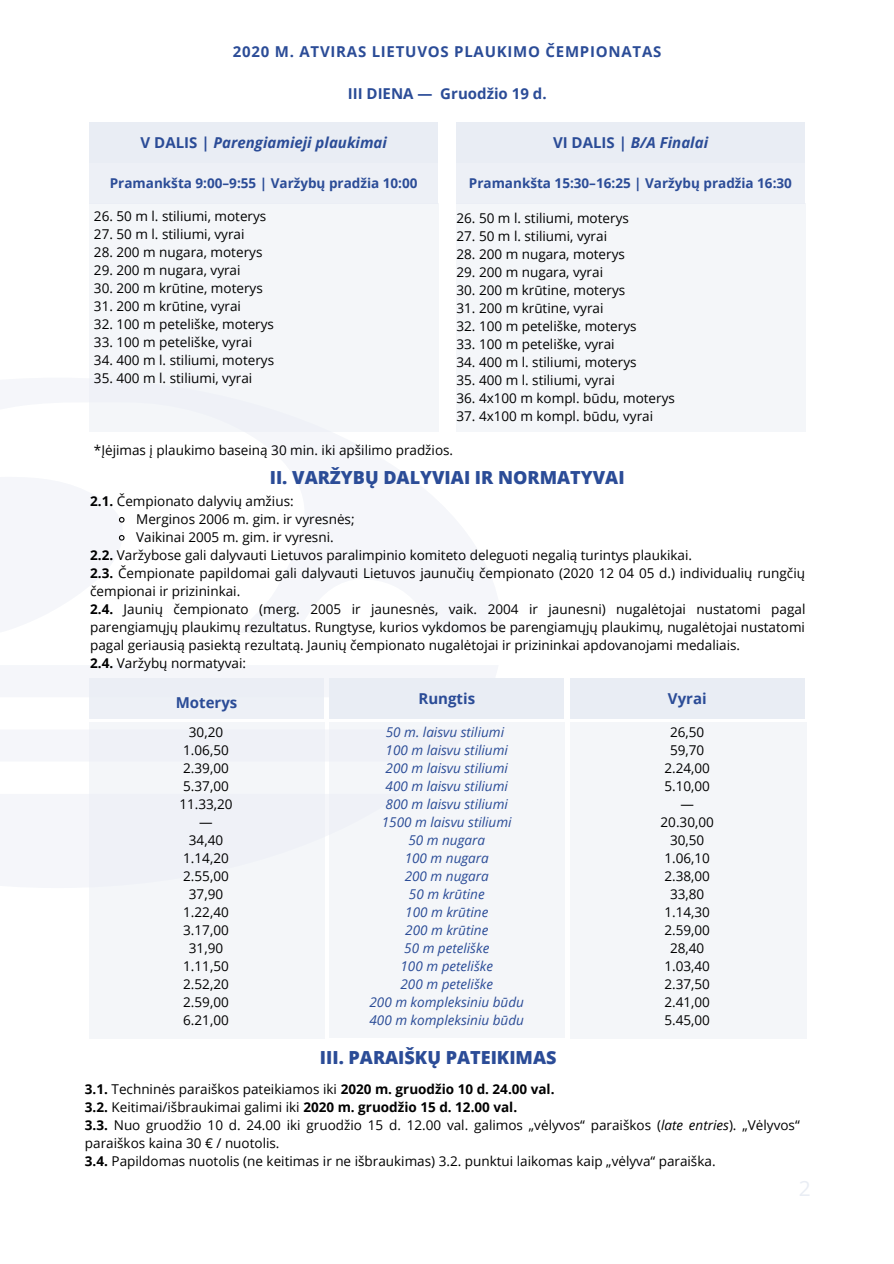
<style>
.page{position:relative;width:894px;height:1264px;background:#fff}
.page>*{position:absolute;margin:0;border:0;box-sizing:border-box;transform-origin:0 0}
.t1{font:21px "Open Sans";color:#e9edf4}
.t2{font:800 18px "Open Sans";color:#2b4c97}
.t3{font:italic 700 15px "Open Sans";color:#2b4c97}
.t4{font:700 15px "Open Sans";letter-spacing:.05em;color:#2b4c97}
.t5{font:700 15px "Open Sans";color:#2b4c97}
.t6{font:13.5px/18px "Open Sans";color:#000}
.t7{font:italic 13.5px/18px "Open Sans";color:#2b4c97;text-align:center}
.t8{font:700 13.5px "Open Sans";color:#2b4c97}
.s1{font-style:normal}
.s2{font-weight:700}
.s3{font-style:italic}
</style>
<div class="page">
<div style="left:89px;top:122px;width:349px;height:41px;background:#e9edf4"></div>
<div style="left:89px;top:163px;width:349px;height:41px;background:#e9edf4"></div>
<div style="left:89px;top:203px;width:349px;height:228px;background:#f4f6f9"></div>
<div style="left:456px;top:122px;width:348px;height:41px;background:#e9edf4"></div>
<div style="left:456px;top:163px;width:348px;height:41px;background:#e9edf4"></div>
<div style="left:456px;top:203px;width:349px;height:228px;background:#f4f6f9"></div>
<div style="left:329px;top:677px;width:235px;height:41px;background:#e9edf4"></div>
<div style="left:89px;top:722px;width:235px;height:316px;background:#f4f6f9"></div>
<div style="left:569px;top:722px;width:237px;height:316px;background:#f4f6f9"></div>
<div style="left:89px;top:677px;width:234px;height:41px;background:#e9edf4"></div>
<div style="left:329px;top:722px;width:236px;height:316px;background:#f4f6f9"></div>
<div style="left:569px;top:677px;width:235px;height:41px;background:#e9edf4"></div>
<svg style="left:118px;top:517px;width:7px;height:6px"></svg>
<svg style="left:118px;top:535px;width:7px;height:6px"></svg>
<p class="t4" style="left:233px;top:41px;width:430px">2020 M. ATVIRAS LIETUVOS PLAUKIMO ČEMPIONATAS</p>
<p class="t5" style="left:347px;top:83px;width:200px">III DIENA — Gruodžio 19 d.</p>
<p class="t3" style="left:140px;top:132px;width:248px"><span class="s1">V DALIS |</span> Parengiamieji plaukimai</p>
<p class="t3" style="left:553px;top:132px;width:157px"><span class="s1">VI DALIS |</span> B/A Finalai</p>
<p class="t8" style="left:110px;top:173px;width:309px">Pramankšta 9:00–9:55 | Varžybų pradžia 10:00</p>
<p class="t8" style="left:469px;top:173px;width:324px">Pramankšta 15:30–16:25 | Varžybų pradžia 16:30</p>
<p class="t6" style="left:94px;top:207px;width:174px">26. 50 m l. stiliumi, moterys</p>
<p class="t6" style="left:94px;top:225px;width:152px">27. 50 m l. stiliumi, vyrai</p>
<p class="t6" style="left:94px;top:243px;width:170px">28. 200 m nugara, moterys</p>
<p class="t6" style="left:94px;top:261px;width:148px">29. 200 m nugara, vyrai</p>
<p class="t6" style="left:94px;top:279px;width:170px">30. 200 m krūtine, moterys</p>
<p class="t6" style="left:94px;top:297px;width:148px">31. 200 m krūtine, vyrai</p>
<p class="t6" style="left:94px;top:315px;width:181px">32. 100 m peteliške, moterys</p>
<p class="t6" style="left:94px;top:333px;width:160px">33. 100 m peteliške, vyrai</p>
<p class="t6" style="left:94px;top:351px;width:182px">34. 400 m l. stiliumi, moterys</p>
<p class="t6" style="left:94px;top:369px;width:160px">35. 400 m l. stiliumi, vyrai</p>
<p class="t6" style="left:456px;top:208px;width:174px">26. 50 m l. stiliumi, moterys</p>
<p class="t6" style="left:456px;top:226px;width:152px">27. 50 m l. stiliumi, vyrai</p>
<p class="t6" style="left:456px;top:244px;width:170px">28. 200 m nugara, moterys</p>
<p class="t6" style="left:456px;top:262px;width:148px">29. 200 m nugara, vyrai</p>
<p class="t6" style="left:456px;top:281px;width:170px">30. 200 m krūtine, moterys</p>
<p class="t6" style="left:456px;top:299px;width:148px">31. 200 m krūtine, vyrai</p>
<p class="t6" style="left:456px;top:317px;width:181px">32. 100 m peteliške, moterys</p>
<p class="t6" style="left:456px;top:335px;width:160px">33. 100 m peteliške, vyrai</p>
<p class="t6" style="left:456px;top:353px;width:182px">34. 400 m l. stiliumi, moterys</p>
<p class="t6" style="left:456px;top:371px;width:160px">35. 400 m l. stiliumi, vyrai</p>
<p class="t6" style="left:456px;top:389px;width:220px">36. 4x100 m kompl. būdu, moterys</p>
<p class="t6" style="left:456px;top:407px;width:198px">37. 4x100 m kompl. būdu, vyrai</p>
<p class="t6" style="left:94px;top:441px;width:361px">*Įėjimas į plaukimo baseiną 30 min. iki apšilimo pradžios.</p>
<h2 class="t2" style="left:270px;top:465px;width:356px">II. VARŽYBŲ DALYVIAI IR NORMATYVAI</h2>
<p class="t6" style="left:90px;top:492px;width:205px"><span class="s2">2.1.</span> Čempionato dalyvių amžius:</p>
<p class="t6" style="left:136px;top:510px;width:220px">Merginos 2006 m. gim. ir vyresnės;<br>Vaikinai 2005 m. gim. ir vyresni.</p>
<p class="t6" style="left:90px;top:546px;width:716px"><span class="s2">2.2.</span> Varžybose gali dalyvauti Lietuvos paralimpinio komiteto deleguoti negalią turintys plaukikai.<br><span class="s2">2.3.</span> Čempionate papildomai gali dalyvauti Lietuvos jaunučių čempionato (2020 12 04 05 d.) individualių rungčių čempionai ir prizininkai.<br><span class="s2">2.4.</span> Jaunių čempionato (merg. 2005 ir jaunesnės, vaik. 2004 ir jaunesni) nugalėtojai nustatomi pagal parengiamųjų plaukimų rezultatus. Rungtyse, kurios vykdomos be parengiamųjų plaukimų, nugalėtojai nustatomi pagal geriausią pasiektą rezultatą. Jaunių čempionato nugalėtojai ir prizininkai apdovanojami medaliais.<br><span class="s2">2.4.</span> Varžybų normatyvai:</p>
<p class="t5" style="left:176px;top:692px;width:63px">Moterys</p>
<p class="t5" style="left:418px;top:687px;width:58px">Rungtis</p>
<p class="t4" style="left:667px;top:687px;width:40px">Vyrai</p>
<p class="t7" style="left:369px;top:722px;width:156px">50 m. laisvu stiliumi<br>100 m laisvu stiliumi<br>200 m laisvu stiliumi<br>400 m laisvu stiliumi<br>800 m laisvu stiliumi<br>1500 m laisvu stiliumi<br>50 m nugara<br>100 m nugara<br>200 m nugara<br>50 m krūtine<br>100 m krūtine<br>200 m krūtine<br>50 m peteliške<br>100 m peteliške<br>200 m peteliške<br>200 m kompleksiniu būdu<br>400 m kompleksiniu būdu</p>
<p class="t6" style="left:179px;top:722px;width:55px;text-align:center">30,20<br>1.06,50<br>2.39,00<br>5.37,00<br>11.33,20 —<br>34,40<br>1.14,20<br>2.55,00<br>37,90<br>1.22,40<br>3.17,00<br>31,90<br>1.11,50<br>2.52,20<br>2.59,00<br>6.21,00</p>
<p class="t6" style="left:660px;top:722px;width:55px;text-align:center">26,50<br>59,70<br>2.24,00<br>5.10,00 —<br>20.30,00<br>30,50<br>1.06,10<br>2.38,00<br>33,80<br>1.14,30<br>2.59,00<br>28,40<br>1.03,40<br>2.37,50<br>2.41,00<br>5.45,00</p>
<h2 class="t2" style="left:320px;top:1044px;width:238px">III. PARAIŠKŲ PATEIKIMAS</h2>
<p class="t6" style="left:85px;top:1079px;width:716px"><span class="s2">3.1.</span> Techninės paraiškos pateikiamos iki <span class="s2">2020 m. gruodžio 10 d. 24.00 val.<br>3.2.</span> Keitimai/išbraukimai galimi iki <span class="s2">2020 m. gruodžio 15 d. 12.00 val.<br>3.3.</span> Nuo gruodžio 10 d. 24.00 iki gruodžio 15 d. 12.00 val. galimos „vėlyvos“ paraiškos (<span class="s3">late entries</span>). „Vėlyvos“ paraiškos kaina 30 € / nuotolis.<br><span class="s2">3.4.</span> Papildomas nuotolis (ne keitimas ir ne išbraukimas) 3.2. punktui laikomas kaip „vėlyva“ paraiška.</p>
<h1 class="t1" style="left:798px;top:1173px;width:13px">2</h1>
</div>
